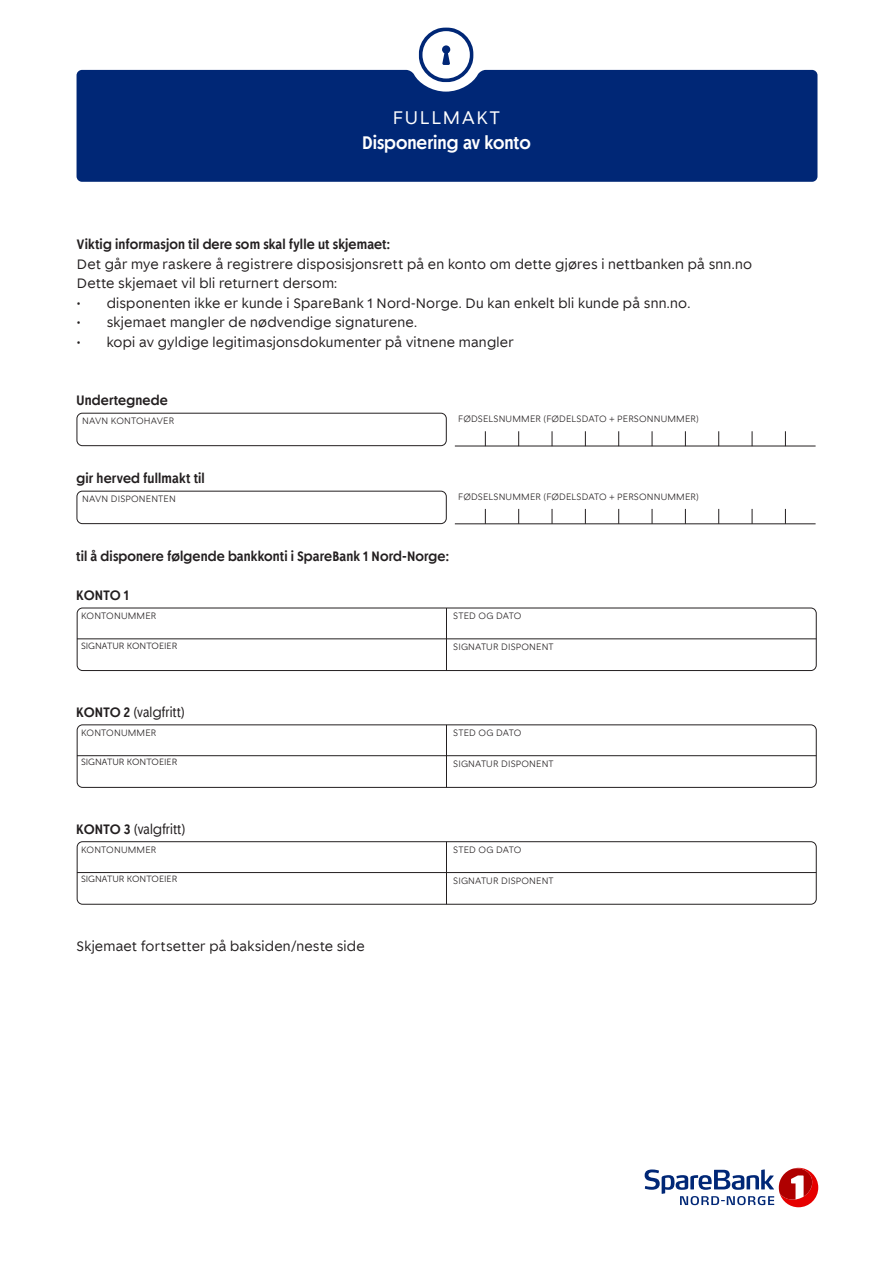
<style>
.page{position:relative;width:893px;height:1263px;background:#fff}
.page>*{position:absolute;margin:0;border:0;box-sizing:border-box;transform-origin:0 0}
.t1{font:500 18px "Spare Bank 1 Title";color:#fff}
.t2{font:18px "Spare Bank 1";letter-spacing:.1em;color:#fff}
._2019_Brødtekst{font:13.5px/19.5px "Spare Bank 1";letter-spacing:.015em;color:#231f20}
._2019_Underoverskrif{font:500 13.5px "Spare Bank 1 Title";letter-spacing:.01em;color:#231f20}
._2019_Brødtekst-2{font:500 13.5px "Spare Bank 1 Title";letter-spacing:.01em;color:#231f20}
._2019_Underoverskrif-2{font:13.5px "Spare Bank 1";letter-spacing:.015em;color:#231f20}
._2019_Underoverskrif-3{font:13.5px "Spare Bank 1 Title";letter-spacing:.005em;color:#231f20}
.t3{font:300 9px "Spare Bank 1";letter-spacing:.02em;color:#231f20}
.t4{font:9px "Museo Sans 300";color:#231f20}
.s1{font-weight:500}
</style>
<div class="page">
<div style="left:77px;top:70px;width:740px;height:112px;background:#002776"></div>
<div style="left:77px;top:608px;width:739px;height:63px;border:1px solid #231f20;border-radius:5px"></div>
<svg style="left:419px;top:27px;width:55px;height:55px"></svg>
<hr style="left:77px;top:639px;width:739px;height:1px;background:#231f20">
<div style="left:77px;top:413px;width:369px;height:33px;border:1px solid #231f20;border-radius:5px"></div>
<div style="left:77px;top:491px;width:369px;height:33px;border:1px solid #231f20;border-radius:5px"></div>
<svg style="left:485px;top:431px;width:1px;height:15px"></svg>
<svg style="left:485px;top:509px;width:1px;height:15px"></svg>
<svg style="left:618px;top:431px;width:1px;height:15px"></svg>
<svg style="left:618px;top:509px;width:1px;height:15px"></svg>
<svg style="left:552px;top:431px;width:1px;height:15px"></svg>
<svg style="left:552px;top:509px;width:1px;height:15px"></svg>
<svg style="left:685px;top:431px;width:1px;height:15px"></svg>
<svg style="left:685px;top:509px;width:1px;height:15px"></svg>
<svg style="left:752px;top:431px;width:1px;height:15px"></svg>
<svg style="left:752px;top:509px;width:1px;height:15px"></svg>
<svg style="left:518px;top:431px;width:1px;height:15px"></svg>
<svg style="left:518px;top:509px;width:1px;height:15px"></svg>
<svg style="left:652px;top:431px;width:1px;height:15px"></svg>
<svg style="left:652px;top:509px;width:1px;height:15px"></svg>
<svg style="left:585px;top:431px;width:1px;height:15px"></svg>
<svg style="left:585px;top:509px;width:1px;height:15px"></svg>
<svg style="left:718px;top:431px;width:1px;height:15px"></svg>
<svg style="left:718px;top:509px;width:1px;height:15px"></svg>
<svg style="left:785px;top:431px;width:1px;height:15px"></svg>
<svg style="left:785px;top:509px;width:1px;height:15px"></svg>
<hr style="left:455px;top:446px;width:361px;height:1px;background:#231f20">
<hr style="left:455px;top:524px;width:361px;height:1px;background:#231f20">
<hr style="left:446px;top:608px;width:1px;height:62px;background:#231f20">
<div style="left:77px;top:725px;width:739px;height:62px;border:1px solid #231f20;border-radius:5px"></div>
<div style="left:77px;top:841px;width:739px;height:63px;border:1px solid #231f20;border-radius:5px"></div>
<hr style="left:77px;top:755px;width:739px;height:1px;background:#231f20">
<hr style="left:77px;top:872px;width:739px;height:1px;background:#231f20">
<hr style="left:446px;top:725px;width:1px;height:62px;background:#231f20">
<hr style="left:446px;top:842px;width:1px;height:62px;background:#231f20">
<svg style="left:645px;top:1167px;width:173px;height:40px"></svg>
<p class="t2" style="left:393px;top:106px;width:109px">FULLMAKT</p>
<p class="t1" style="left:362px;top:131px;width:170px">Disponering av konto</p>
<p class="_2019_Brødtekst-2" style="left:77px;top:236px;width:315px">Viktig informasjon til dere som skal fylle ut skjemaet:</p>
<p class="_2019_Brødtekst" style="left:77px;top:254px;width:677px">Det går mye raskere å registrere disposisjonsrett på en konto om dette gjøres i nettbanken på snn.no<br>Dette skjemaet vil bli returnert dersom:</p>
<p class="_2019_Brødtekst" style="left:77px;top:293px;width:615px">• disponenten ikke er kunde i SpareBank 1 Nord-Norge. Du kan enkelt bli kunde på snn.no.</p>
<p class="_2019_Brødtekst" style="left:77px;top:312px;width:342px">• skjemaet mangler de nødvendige signaturene.</p>
<p class="_2019_Brødtekst" style="left:77px;top:332px;width:438px">• kopi av gyldige legitimasjonsdokumenter på vitnene mangler</p>
<p class="_2019_Underoverskrif" style="left:77px;top:392px;width:93px">Undertegnede</p>
<p class="t3" style="left:82px;top:415px;width:93px">NAVN KONTOHAVER</p>
<p class="t3" style="left:458px;top:413px;width:242px">FØDSELSNUMMER (FØDELSDATO + PERSONNUMMER)</p>
<p class="_2019_Underoverskrif" style="left:77px;top:470px;width:130px">gir herved fullmakt til</p>
<p class="t3" style="left:82px;top:493px;width:95px">NAVN DISPONENTEN</p>
<p class="t3" style="left:458px;top:491px;width:242px">FØDSELSNUMMER (FØDELSDATO + PERSONNUMMER)</p>
<p class="_2019_Underoverskrif" style="left:76px;top:548px;width:374px">til å disponere følgende bankkonti i SpareBank 1 Nord-Norge:</p>
<p class="_2019_Underoverskrif" style="left:76px;top:587px;width:54px">KONTO 1</p>
<p class="t3" style="left:81px;top:610px;width:77px">KONTONUMMER</p>
<p class="t3" style="left:453px;top:610px;width:70px">STED OG DATO</p>
<p class="t4" style="left:81px;top:641px;width:98px">SIGNATUR KONTOEIER</p>
<p class="t3" style="left:453px;top:641px;width:102px">SIGNATUR DISPONENT</p>
<p class="_2019_Underoverskrif-3" style="left:76px;top:704px;width:110px"><span class="s1">KONTO 2</span> (valgfritt)</p>
<p class="t3" style="left:81px;top:727px;width:77px">KONTONUMMER</p>
<p class="t4" style="left:81px;top:757px;width:98px">SIGNATUR KONTOEIER</p>
<p class="_2019_Underoverskrif-3" style="left:76px;top:821px;width:111px"><span class="s1">KONTO 3</span> (valgfritt)</p>
<p class="t3" style="left:81px;top:844px;width:77px">KONTONUMMER</p>
<p class="t4" style="left:81px;top:874px;width:98px">SIGNATUR KONTOEIER</p>
<p class="_2019_Underoverskrif-2" style="left:77px;top:938px;width:290px">Skjemaet fortsetter på baksiden/neste side</p>
<p class="t3" style="left:453px;top:727px;width:70px">STED OG DATO</p>
<p class="t3" style="left:453px;top:758px;width:102px">SIGNATUR DISPONENT</p>
<p class="t3" style="left:453px;top:844px;width:70px">STED OG DATO</p>
<p class="t3" style="left:453px;top:875px;width:102px">SIGNATUR DISPONENT</p>
</div>
